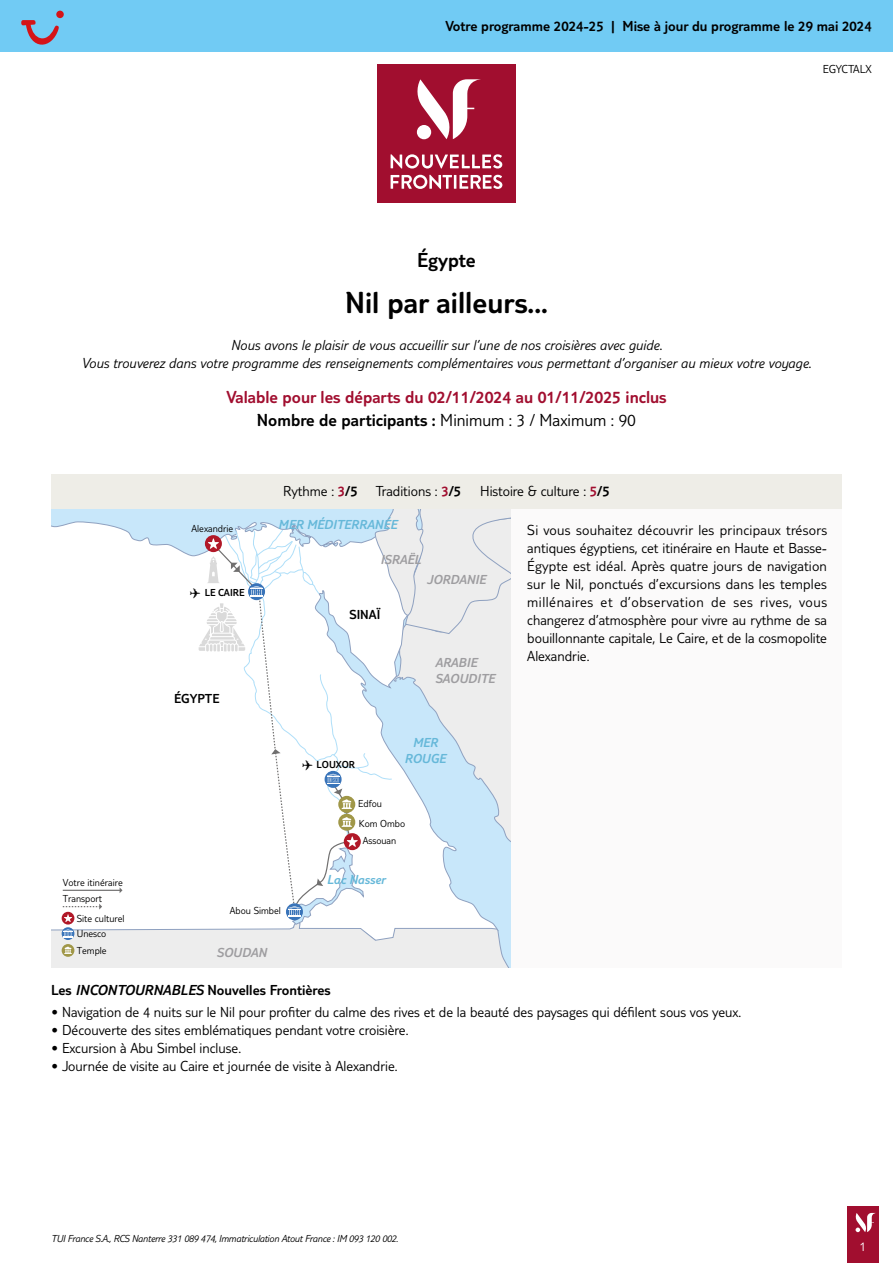
<style>
.page{position:relative;width:893px;height:1263px;background:#fff}
.page>*{position:absolute;margin:0;border:0;box-sizing:border-box;transform-origin:0 0}
.t1{font:300 31.5px "TUI Type";color:#000}
.t2{font:300 23.25px "TUI Type";color:#706f6f}
.t3{font:300 21px "TUI Type";color:#000}
.t4{font:300 18px/23.7px "TUI Type";color:#a10e2f;text-align:center}
.t5{font:300 15px/18px "TUI Type";color:#000;text-align:justify}
.t6{font:italic 300 15px/18px "TUI Type";color:#000;text-align:center}
.t7{font:300 15px "TUI Type";color:#000}
.t8{font:italic 300 13.5px/16.2px "TUI Type";color:#9e9da0}
.t9{font:italic 300 13.5px/16.2px "TUI Type";color:#66b8d9;text-align:center}
.t10{font:300 13.5px "TUI Type";color:#000}
.t11{font:300 13.5px "TUI Type";color:#fff}
.t12{font:300 12px "TUI Type";color:#000}
.t13{font:300 10.5px/19.8px "TUI Type";color:#000}
.t14{font:italic 300 10.5px "TUI Type";letter-spacing:-.02em;color:#000}
.t15{font:300 10.5px "TUI Type";color:#000}
.s1{color:#000}
.s2{color:#a10e2f}
.s3{font-style:inherit}
.s4{font-style:italic}
</style>
<div class="page">
<div style="left:847px;top:1206px;width:32px;height:57px;background:#a10e2f"></div>
<svg style="left:855px;top:1213px;width:21px;height:19px"></svg>
<div style="left:51px;top:508px;width:791px;height:459px;background:#fbfafa"></div>
<div style="left:0;top:0;width:893px;height:51px;background:#71cbf4"></div>
<div style="left:377px;top:65px;width:139px;height:138px;background:#a10e2f"></div>
<svg style="left:391px;top:154px;width:111px;height:15px"></svg>
<svg style="left:391px;top:175px;width:111px;height:14px"></svg>
<svg style="left:416px;top:79px;width:65px;height:60px"></svg>
<svg style="left:51px;top:508px;width:459px;height:459px"></svg>
<div style="left:51px;top:474px;width:791px;height:34px;background:#eeede7"></div>
<svg style="left:21px;top:20px;width:38px;height:25px"></svg>
<div style="left:56px;top:11px;width:8px;height:7px;background:#d51317;border-radius:50%"></div>
<p class="t7" style="left:445px;top:18px;width:428px">Votre programme 2024-25 | Mise à jour du programme le 29 mai 2024</p>
<p class="t12" style="left:823px;top:62px;width:50px">EGYCTALX</p>
<h3 class="t3" style="left:417px;top:248px;width:60px">Égypte</h3>
<h1 class="t1" style="left:345px;top:285px;width:204px">Nil par ailleurs...</h1>
<p class="t6" style="left:82px;top:336px;width:731px">Nous avons le plaisir de vous accueillir sur l’une de nos croisières avec guide.<br>Vous trouverez dans votre programme des renseignements complémentaires vous permettant d’organiser au mieux votre voyage.</p>
<p class="t4" style="left:226px;top:384px;width:442px">Valable pour les départs du 02/11/2024 au 01/11/2025 inclus<br><span class="s1">Nombre de participants :</span> <span class="s1">Minimum : 3 / Maximum : 90</span></p>
<p class="t13" style="left:63px;top:874px;width:62px;line-height:16.4px">Votre itinéraire<br>Transport</p>
<p class="t13" style="left:77px;top:910px;width:49px;line-height:15.5px">Site culturel<br>Unesco</p>
<p class="t13" style="left:77px;top:940px;width:31px">Temple</p>
<p class="t13" style="left:192px;top:518px;width:43px">Alexandrie</p>
<p class="t15" style="left:190px;top:586px;width:56px">✈ LE CAIRE</p>
<p class="t10" style="left:174px;top:690px;width:47px">ÉGYPTE</p>
<p class="t5" style="left:283px;top:482px;width:180px">Rythme : <span class="s2">3</span><span class="s3">/5</span> Traditions : <span class="s2">3</span><span class="s3">/5</span></p>
<p class="t5" style="left:480px;top:482px;width:131px">Histoire &amp; culture : <span class="s2">5</span><span class="s3">/5</span></p>
<p class="t9" style="left:278px;top:516px;width:120px">MER MÉDITERRANÉE</p>
<p class="t8" style="left:381px;top:551px;width:42px">ISRAËL</p>
<p class="t10" style="left:349px;top:607px;width:32px">SINAÏ</p>
<p class="t15" style="left:302px;top:759px;width:54px">✈ LOUXOR</p>
<p class="t8" style="left:427px;top:571px;width:61px">JORDANIE</p>
<p class="t8" style="left:435px;top:654px;width:61px">ARABIE<br>SAOUDITE</p>
<p class="t9" style="left:405px;top:734px;width:43px">MER<br>ROUGE</p>
<h2 class="t2" style="left:341px;top:796px;width:13px">•</h2>
<p class="t13" style="left:358px;top:793px;width:48px">Edfou<br>Kom Ombo</p>
<p class="t13" style="left:363px;top:831px;width:35px">Assouan</p>
<p class="t9" style="left:327px;top:871px;width:60px">Lac Nasser</p>
<p class="t5" style="left:527px;top:521px;width:301px">Si vous souhaitez découvrir les principaux trésors antiques égyptiens, cet itinéraire en Haute et Basse-Égypte est idéal. Après quatre jours de navigation sur le Nil, ponctués d’excursions dans les temples millénaires et d’observation de ses rives, vous changerez d’atmosphère pour vivre au rythme de sa bouillonnante capitale, Le Caire, et de la cosmopolite Alexandrie.</p>
<p class="t13" style="left:230px;top:901px;width:52px">Abou Simbel</p>
<p class="t8" style="left:216px;top:944px;width:52px">SOUDAN</p>
<p class="t7" style="left:51px;top:981px;width:281px">Les <span class="s4">INCONTOURNABLES</span> Nouvelles Frontières</p>
<p class="t5" style="left:51px;top:1002px;width:692px">• Navigation de 4 nuits sur le Nil pour profiter du calme des rives et de la beauté des paysages qui défilent sous vos yeux.</p>
<p class="t5" style="left:51px;top:1020px;width:359px">• Découverte des sites emblématiques pendant votre croisière.</p>
<p class="t5" style="left:51px;top:1038px;width:192px">• Excursion à Abu Simbel incluse.</p>
<p class="t5" style="left:51px;top:1056px;width:348px">• Journée de visite au Caire et journée de visite à Alexandrie.</p>
<p class="t14" style="left:51px;top:1232px;width:349px">TUI France S.A., RCS Nanterre 331 089 474, Immatriculation Atout France : IM 093 120 002.</p>
<p class="t11" style="left:860px;top:1239px;width:8px">1</p>
</div>
